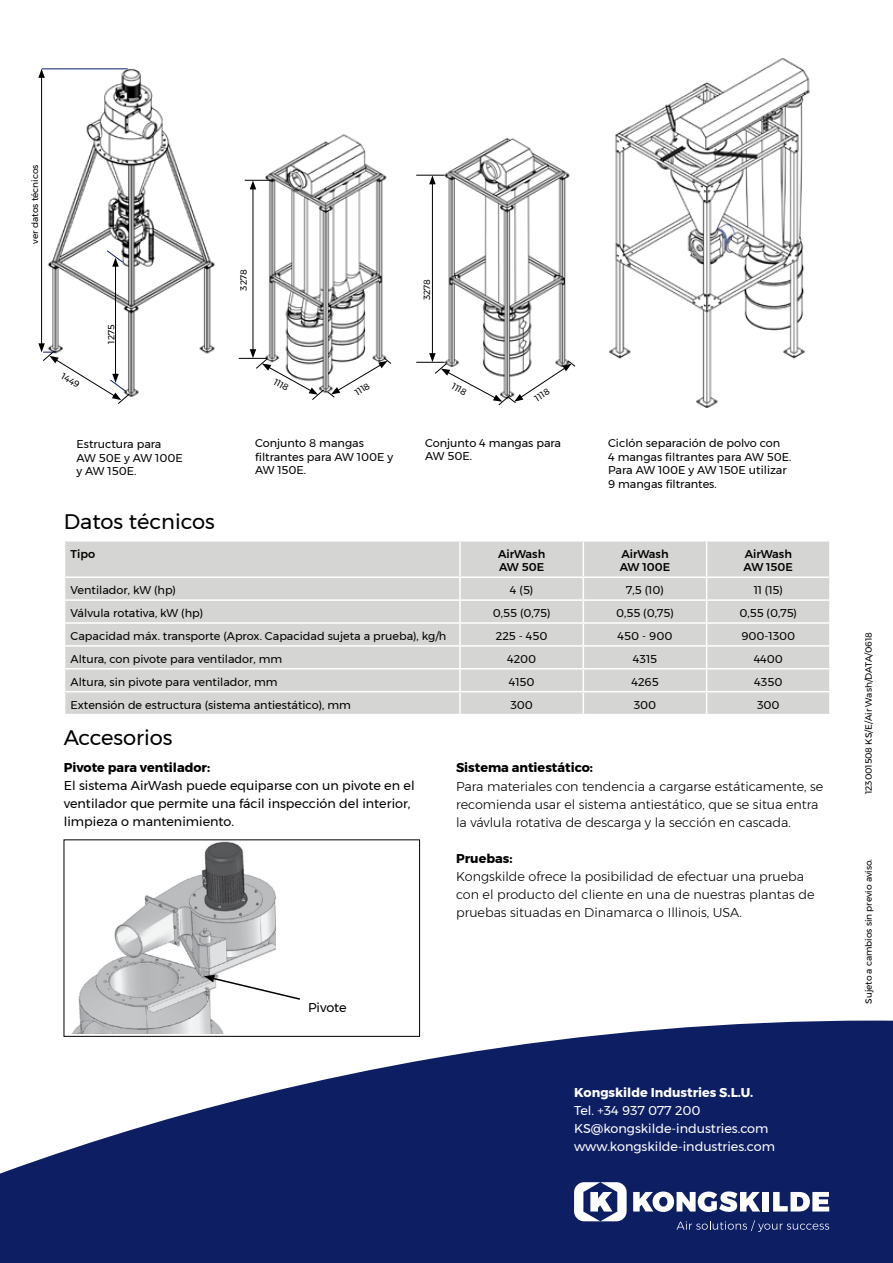
<style>
.page{position:relative;width:893px;height:1263px;background:#fff}
.page>*{position:absolute;margin:0;border:0;box-sizing:border-box;transform-origin:0 0}
.t1{font:21px "Montserrat";color:#000}
.t2{font:300 12.75px/18px "Montserrat";color:#000}
.t3{font:12.75px/18px "Montserrat";color:#000}
.t4{font:12.75px/18px "Montserrat";color:#fff}
.t5{font:700 12.75px "Montserrat";color:#000}
.t6{font:700 12.75px "Montserrat";color:#fff}
.t7{font:11.25px/13.5px "Montserrat";color:#000}
.t8{font:500 11.25px/13.5px "Montserrat";color:#000}
.t9{font:9px "Montserrat";letter-spacing:-.005em;color:#000}
</style>
<div class="page">
<svg style="left:0;top:1020px;width:893px;height:243px;fill:#0e1e63"></svg>
<svg style="left:633px;top:1191px;width:127px;height:21px"></svg>
<div style="left:763px;top:1192px;width:6px;height:19px;background:#fff"></div>
<svg style="left:773px;top:1192px;width:56px;height:19px"></svg>
<svg style="left:676px;top:1220px;width:153px;height:12px;background:#2d3b77"></svg>
<svg style="left:574px;top:1182px;width:53px;height:39px"></svg>
<img style="left:41px;top:68px;width:174px;height:329px">
<img style="left:429px;top:137px;width:141px;height:269px">
<img style="left:253px;top:134px;width:139px;height:230px">
<hr style="left:42px;top:69px;width:86px;height:1px;background:#0e1e63">
<hr style="left:41px;top:75px;width:1px;height:271px;background:#000">
<svg style="left:38px;top:69px;width:7px;height:9px"></svg>
<hr style="left:253px;top:187px;width:1px;height:165px;background:#000">
<svg style="left:245px;top:180px;width:28px;height:9px"></svg>
<hr style="left:432px;top:182px;width:1px;height:174px;background:#000">
<svg style="left:416px;top:175px;width:29px;height:9px"></svg>
<img style="left:68px;top:842px;width:208px;height:191px">
<svg style="left:204px;top:975px;width:96px;height:26px"></svg>
<svg style="left:239px;top:349px;width:152px;height:51px"></svg>
<svg style="left:416px;top:353px;width:160px;height:52px"></svg>
<img style="left:609px;top:58px;width:201px;height:351px">
<hr style="left:115px;top:264px;width:1px;height:112px;background:#000">
<svg style="left:106px;top:250px;width:17px;height:17px"></svg>
<svg style="left:38px;top:343px;width:92px;height:61px"></svg>
<div style="left:65px;top:542px;width:764px;height:172px;background:#d5d5d4"></div>
<hr style="left:583px;top:542px;width:1px;height:34px;background:#fff">
<hr style="left:706px;top:542px;width:1px;height:34px;background:#fff">
<hr style="left:64px;top:691px;width:396px;height:1px;background:#fff">
<hr style="left:460px;top:691px;width:123px;height:1px;background:#fff">
<hr style="left:583px;top:691px;width:124px;height:1px;background:#fff">
<svg style="left:583px;top:578px;width:1px;height:136px"></svg>
<hr style="left:707px;top:691px;width:124px;height:1px;background:#fff">
<svg style="left:706px;top:578px;width:1px;height:136px"></svg>
<hr style="left:459px;top:542px;width:2px;height:34px;background:#fff">
<hr style="left:65px;top:576px;width:395px;height:2px;background:#fff">
<hr style="left:460px;top:576px;width:123px;height:2px;background:#fff">
<hr style="left:459px;top:578px;width:2px;height:21px;background:#fff">
<hr style="left:583px;top:576px;width:124px;height:2px;background:#fff">
<hr style="left:707px;top:576px;width:122px;height:2px;background:#fff">
<hr style="left:65px;top:599px;width:395px;height:2px;background:#fff">
<hr style="left:460px;top:599px;width:123px;height:2px;background:#fff">
<hr style="left:459px;top:601px;width:2px;height:21px;background:#fff">
<hr style="left:583px;top:599px;width:124px;height:2px;background:#fff">
<hr style="left:707px;top:599px;width:122px;height:2px;background:#fff">
<hr style="left:65px;top:622px;width:395px;height:2px;background:#fff">
<hr style="left:460px;top:622px;width:123px;height:2px;background:#fff">
<hr style="left:459px;top:624px;width:2px;height:21px;background:#fff">
<hr style="left:583px;top:622px;width:124px;height:2px;background:#fff">
<hr style="left:707px;top:622px;width:122px;height:2px;background:#fff">
<hr style="left:65px;top:645px;width:395px;height:2px;background:#fff">
<hr style="left:460px;top:645px;width:123px;height:2px;background:#fff">
<hr style="left:459px;top:647px;width:2px;height:21px;background:#fff">
<hr style="left:583px;top:645px;width:124px;height:2px;background:#fff">
<hr style="left:707px;top:645px;width:122px;height:2px;background:#fff">
<hr style="left:65px;top:668px;width:395px;height:1px;background:#fff">
<hr style="left:460px;top:668px;width:123px;height:1px;background:#fff">
<hr style="left:459px;top:669px;width:2px;height:22px;background:#fff">
<hr style="left:583px;top:668px;width:124px;height:1px;background:#fff">
<hr style="left:707px;top:668px;width:122px;height:1px;background:#fff">
<hr style="left:459px;top:692px;width:2px;height:22px;background:#fff">
<p class="t9" style="left:28px;top:244px;width:81px;rotate:-90deg">ver datos técnicos</p>
<p class="t9" style="left:66px;top:370px;width:21px;rotate:30deg">1449</p>
<p class="t9" style="left:104px;top:344px;width:21px;rotate:-90deg">1275</p>
<p class="t9" style="left:237px;top:291px;width:23px;rotate:-90deg">3278</p>
<p class="t9" style="left:420px;top:300px;width:23px;rotate:-90deg">3278</p>
<p class="t9" style="left:278px;top:375px;width:17px;rotate:30deg">1118</p>
<p class="t9" style="left:352px;top:387px;width:17px;rotate:-32deg">1118</p>
<p class="t9" style="left:532px;top:393px;width:17px;rotate:-32deg">1118</p>
<p class="t9" style="left:456px;top:379px;width:17px;rotate:30deg">1118</p>
<p class="t7" style="left:77px;top:437px;width:108px">Estructura para<br>AW 50E y AW 100E y AW 150E.</p>
<p class="t7" style="left:255px;top:436px;width:139px">Conjunto 8 mangas filtrantes para AW 100E y<br>AW 150E.</p>
<p class="t7" style="left:425px;top:436px;width:137px">Conjunto 4 mangas para<br>AW 50E.</p>
<p class="t7" style="left:608px;top:436px;width:185px">Ciclón separación de polvo con<br>4 mangas filtrantes para AW 50E.<br>Para AW 100E y AW 150E utilizar<br>9 mangas filtrantes.</p>
<h1 class="t1" style="left:64px;top:505px;width:152px">Datos técnicos</h1>
<p class="t8" style="left:71px;top:547px;width:26px">Tipo</p>
<p class="t8" style="left:498px;top:547px;width:49px">AirWash<br>AW 50E</p>
<p class="t8" style="left:620px;top:547px;width:52px">AirWash<br>AW 100E</p>
<p class="t8" style="left:744px;top:547px;width:51px">AirWash<br>AW 150E</p>
<p class="t7" style="left:71px;top:583px;width:107px">Ventilador, kW (hp)</p>
<p class="t7" style="left:510px;top:583px;width:25px">4 (5)</p>
<p class="t7" style="left:626px;top:583px;width:39px">7,5 (10)</p>
<p class="t7" style="left:754px;top:583px;width:31px">11 (15)</p>
<p class="t7" style="left:71px;top:606px;width:134px">Válvula rotativa, kW (hp)</p>
<p class="t7" style="left:493px;top:606px;width:59px">0,55 (0,75)</p>
<p class="t7" style="left:616px;top:606px;width:59px">0,55 (0,75)</p>
<p class="t7" style="left:739px;top:606px;width:59px">0,55 (0,75)</p>
<p class="t7" style="left:71px;top:629px;width:377px">Capacidad máx. transporte (Aprox. Capacidad sujeta a prueba), kg/h</p>
<p class="t7" style="left:496px;top:629px;width:53px">225 - 450</p>
<p class="t7" style="left:618px;top:629px;width:56px">450 - 900</p>
<p class="t7" style="left:741px;top:629px;width:55px">900-1300</p>
<p class="t7" style="left:71px;top:652px;width:213px">Altura, con pivote para ventilador, mm</p>
<p class="t7" style="left:507px;top:652px;width:31px">4200</p>
<p class="t7" style="left:633px;top:652px;width:26px">4315</p>
<p class="t7" style="left:754px;top:652px;width:31px">4400</p>
<p class="t7" style="left:71px;top:675px;width:208px">Altura, sin pivote para ventilador, mm</p>
<p class="t7" style="left:509px;top:675px;width:27px">4150</p>
<p class="t7" style="left:631px;top:675px;width:29px">4265</p>
<p class="t7" style="left:754px;top:675px;width:30px">4350</p>
<p class="t7" style="left:71px;top:698px;width:282px">Extensión de estructura (sistema antiestático), mm</p>
<p class="t7" style="left:510px;top:698px;width:24px">300</p>
<p class="t7" style="left:634px;top:698px;width:24px">300</p>
<p class="t7" style="left:757px;top:698px;width:24px">300</p>
<h1 class="t1" style="left:64px;top:721px;width:110px">Accesorios</h1>
<p class="t5" style="left:64px;top:758px;width:148px">Pivote para ventilador:</p>
<p class="t3" style="left:64px;top:777px;width:352px">El sistema AirWash puede equiparse con un pivote en el ventilador que permite una fácil inspección del interior, limpieza o mantenimiento.</p>
<p class="t5" style="left:456px;top:758px;width:138px">Sistema antiestático:</p>
<p class="t2" style="left:456px;top:777px;width:369px">Para materiales con tendencia a cargarse estáticamente, se recomienda usar el sistema antiestático, que se situa entra la vávlula rotativa de descarga y la sección en cascada.</p>
<p class="t5" style="left:456px;top:848px;width:58px">Pruebas:</p>
<p class="t2" style="left:456px;top:867px;width:360px">Kongskilde ofrece la posibilidad de efectuar una prueba con el producto del cliente en una de nuestras plantas de pruebas situadas en Dinamarca o Illinois, USA.</p>
<p class="t3" style="left:308px;top:998px;width:40px">Pivote</p>
<p class="t6" style="left:574px;top:1082px;width:181px">Kongskilde Industries S.L.U.</p>
<p class="t4" style="left:574px;top:1101px;width:202px">Tel. +34 937 077 200<br>KS@kongskilde-industries.com www.kongskilde-industries.com</p>
<p class="t9" style="left:862px;top:794px;width:164px;rotate:-90deg">123001508 KS/E/Air Wash/DATA/0618</p>
<p class="t9" style="left:862px;top:1004px;width:146px;rotate:-90deg">Sujeto a cambios sin previo aviso.</p>
</div>
